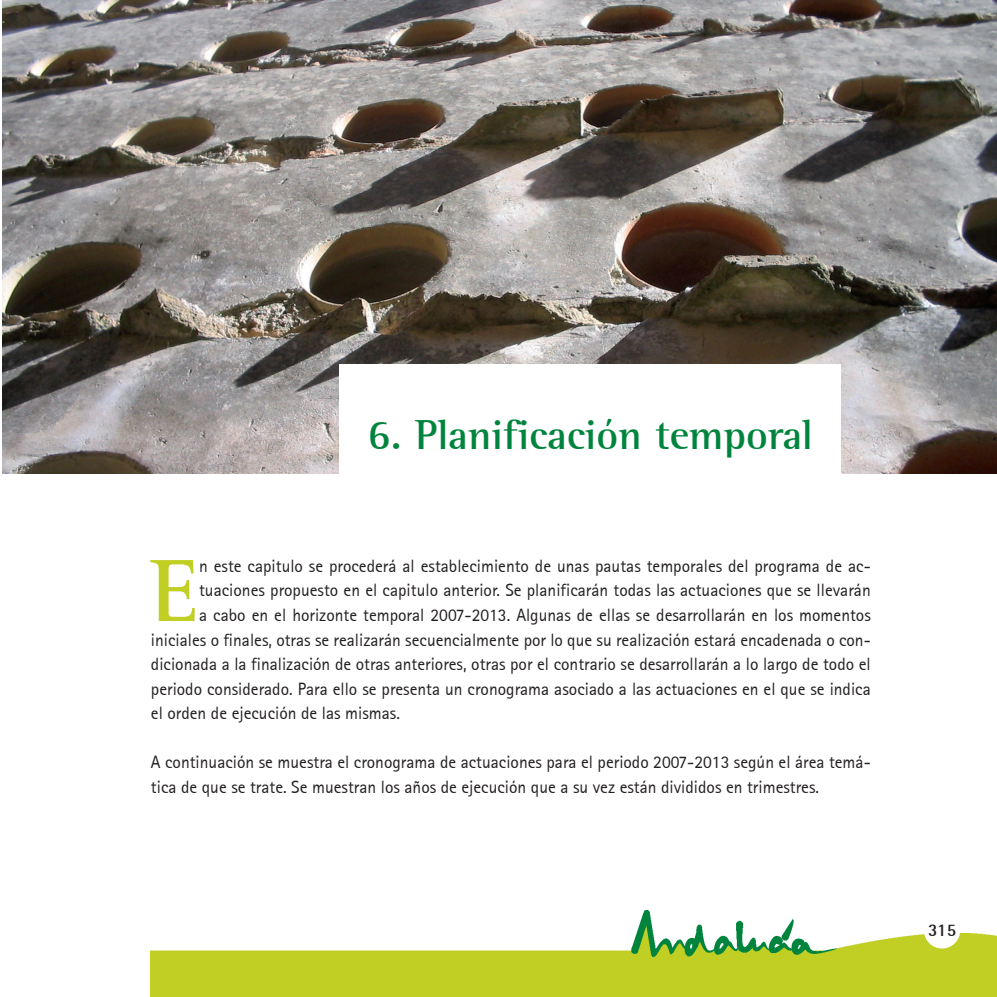
<style>
.page{position:relative;width:997px;height:997px;background:#fff}
.page>*{position:absolute;margin:0;border:0;box-sizing:border-box;transform-origin:0 0}
.TEXTO_NORMAL{font:700 89.42px "Libre Semi Serif S Si";color:#c1ce23}
.TEXTO_NORMAL-2{font:700 42px "Libre Semi Serif S Si";color:#00843d}
.TEXTO_NORMAL-3{font:17.5px/24.5px "Libre Sans Serif S Si";color:#231f20}
.t1{font:700 17.5px "Libre Semi Sans S Si";color:#231f20}
</style>
<div class="page">
<img style="left:151px;top:910px;width:845px;height:86px">
<div style="left:923px;top:911px;width:36px;height:37px;background:#fff;border-radius:50%"></div>
<img style="left:2px;top:0;width:994px;height:473px">
<div style="left:339px;top:364px;width:501px;height:139px;background:#fff"></div>
<svg style="left:993px;top:0;width:4px;height:3px"></svg>
<svg style="left:993px;top:993px;width:4px;height:4px"></svg>
<p class="TEXTO_NORMAL-2" style="left:367px;top:409px;width:447px">6. Planificación temporal</p>
<p class="TEXTO_NORMAL" style="left:151px;top:536px;width:50px">E</p>
<p class="TEXTO_NORMAL-3" style="left:199px;top:553px;width:673px">n este capitulo se procederá al establecimiento de unas pautas temporales del programa de ac-</p>
<p class="TEXTO_NORMAL-3" style="left:199px;top:578px;width:673px">tuaciones propuesto en el capitulo anterior. Se planificarán todas las actuaciones que se llevarán</p>
<p class="TEXTO_NORMAL-3" style="left:199px;top:602px;width:673px">a cabo en el horizonte temporal 2007-2013. Algunas de ellas se desarrollarán en los momentos</p>
<p class="TEXTO_NORMAL-3" style="left:151px;top:627px;width:721px">iniciales o finales, otras se realizarán secuencialmente por lo que su realización estará encadenada o con-</p>
<p class="TEXTO_NORMAL-3" style="left:151px;top:651px;width:721px">dicionada a la finalización de otras anteriores, otras por el contrario se desarrollarán a lo largo de todo el</p>
<p class="TEXTO_NORMAL-3" style="left:151px;top:676px;width:721px">periodo considerado. Para ello se presenta un cronograma asociado a las actuaciones en el que se indica</p>
<p class="TEXTO_NORMAL-3" style="left:151px;top:700px;width:250px">el orden de ejecución de las mismas.</p>
<p class="TEXTO_NORMAL-3" style="left:151px;top:749px;width:721px">A continuación se muestra el cronograma de actuaciones para el periodo 2007-2013 según el área temá&shy;tica de que se trate. Se muestran los años de ejecución que a su vez están divididos en trimestres.</p>
<p class="t1" style="left:927px;top:918px;width:29px">315</p>
</div>
